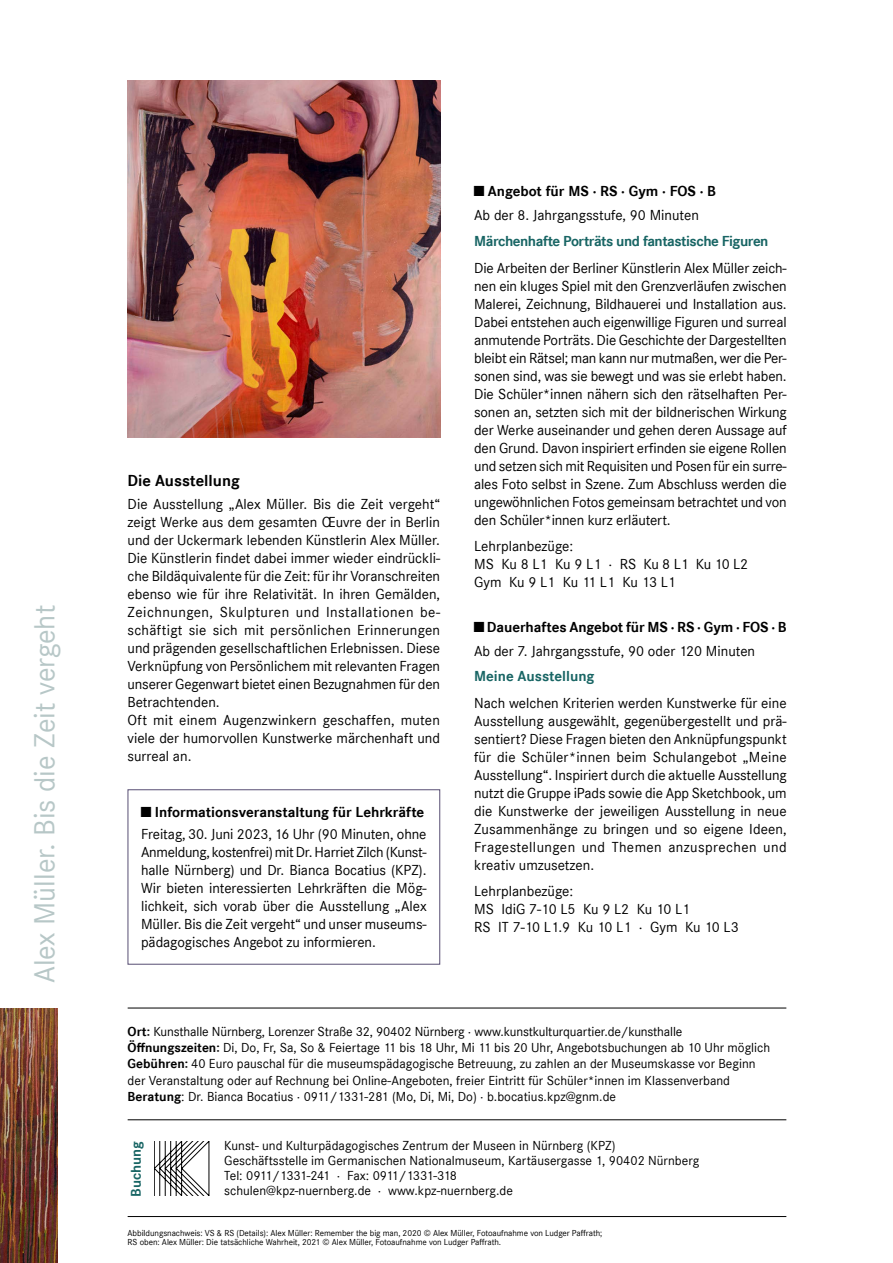
<style>
.page{position:relative;width:893px;height:1263px;background:#fff}
.page>*{position:absolute;margin:0;border:0;box-sizing:border-box;transform-origin:0 0}
.t1{font:30px "Corporate S";color:#b7c7c7}
.t2{font:700 16.5px "Corporate S";color:#000}
.t3{font:15px/18px "Corporate S";color:#000;text-align:justify}
.t4{font:700 15px "Corporate S";color:#000}
.t5{font:700 15px "Corporate S";letter-spacing:-.03em;color:#186564}
.t6{font:700 15px "Corporate S";color:#186564}
.t7{font:700 14.55px "Corporate S";color:#186564}
.t8{font:13.5px/16.2px "Corporate S";color:#000}
.t9{font:9px/9px "Corporate S";letter-spacing:-.005em;color:#000}
.s1{font-weight:700}
</style>
<div class="page">
<hr style="left:128px;top:1119px;width:658px;height:1px;background:#000">
<hr style="left:128px;top:1008px;width:658px;height:1px;background:#000">
<hr style="left:128px;top:1216px;width:658px;height:1px;background:#000">
<svg style="left:154px;top:1141px;width:55px;height:55px"></svg>
<img style="left:0;top:1008px;width:57px;height:255px">
<div style="left:128px;top:789px;width:312px;height:175px;border:1px solid #574e73"></div>
<img style="left:128px;top:81px;width:312px;height:357px">
<h1 class="t1" style="left:28px;top:983px;width:380px;rotate:-90deg">Alex Müller. Bis die Zeit vergeht</h1>
<p class="t2" style="left:128px;top:471px;width:114px">Die Ausstellung</p>
<p class="t3" style="left:128px;top:495px;width:314px;text-align:left">Die Ausstellung „Alex Müller. Bis die Zeit vergeht“ zeigt Werke aus dem gesamten Œuvre der in Berlin und der Uckermark lebenden Künstlerin Alex Müller.<br>Die Künstlerin findet dabei immer wieder eindrückli&shy;che Bildäquivalente für die Zeit: für ihr Voranschreiten ebenso wie für ihre Relativität. In ihren Gemälden, Zeichnungen, Skulpturen und Installationen be&shy;schäftigt sie sich mit persönlichen Erinnerungen und prägenden gesellschaftlichen Erlebnissen. Diese Verknüpfung von Persönlichem mit relevanten Fragen unserer Gegenwart bietet einen Bezugnahmen für den Betrachtenden.<br>Oft mit einem Augenzwinkern geschaffen, muten viele der humorvollen Kunstwerke märchenhaft und surreal an.</p>
<p class="t4" style="left:141px;top:803px;width:285px">■ Informationsveranstaltung für Lehrkräfte</p>
<p class="t3" style="left:141px;top:825px;width:287px">Freitag, 30. Juni 2023, 16 Uhr (90 Minuten, ohne Anmeldung, kostenfrei) mit Dr. Harriet Zilch (Kunst&shy;halle Nürnberg) und Dr. Bianca Bocatius (KPZ).<br>Wir bieten interessierten Lehrkräften die Mög&shy;lichkeit, sich vorab über die Ausstellung „Alex Müller. Bis die Zeit vergeht“ und unser museums&shy;pädagogisches Angebot zu informieren.</p>
<p class="t4" style="left:474px;top:182px;width:243px">■ Angebot für MS ⋅ RS ⋅ Gym ⋅ FOS ⋅ B</p>
<p class="t3" style="left:474px;top:206px;width:226px">Ab der 8. Jahrgangsstufe, 90 Minuten</p>
<p class="t5" style="left:474px;top:233px;width:296px">Märchenhafte Porträts und fantastische Figuren</p>
<p class="t3" style="left:474px;top:259px;width:314px">Die Arbeiten der Berliner Künstlerin Alex Müller zeich&shy;nen ein kluges Spiel mit den Grenzverläufen zwischen Malerei, Zeichnung, Bildhauerei und Installation aus.<br>Dabei entstehen auch eigenwillige Figuren und surreal anmutende Porträts. Die Geschichte der Dargestellten bleibt ein Rätsel; man kann nur mutmaßen, wer die Per&shy;sonen sind, was sie bewegt und was sie erlebt haben.<br>Die Schüler*innen nähern sich den rätselhaften Per&shy;sonen an, setzten sich mit der bildnerischen Wirkung der Werke auseinander und gehen deren Aussage auf den Grund. Davon inspiriert erfinden sie eigene Rollen und setzen sich mit Requisiten und Posen für ein surre&shy;ales Foto selbst in Szene. Zum Abschluss werden die ungewöhnlichen Fotos gemeinsam betrachtet und von den Schüler*innen kurz erläutert.</p>
<p class="t3" style="left:474px;top:537px;width:276px;text-align:left">Lehrplanbezüge:<br>MS Ku 8 L1 Ku 9 L1 ⋅ RS Ku 8 L1 Ku 10 L2<br>Gym Ku 9 L1 Ku 11 L1 Ku 13 L1</p>
<p class="t4" style="left:474px;top:618px;width:314px">■ Dauerhaftes Angebot für MS ⋅ RS ⋅ Gym ⋅ FOS ⋅ B</p>
<p class="t3" style="left:474px;top:642px;width:283px">Ab der 7. Jahrgangsstufe, 90 oder 120 Minuten</p>
<p class="t6" style="left:474px;top:667px;width:122px">Meine Ausstellung</p>
<p class="t3" style="left:474px;top:694px;width:314px">Nach welchen Kriterien werden Kunstwerke für eine Ausstellung ausgewählt, gegenübergestellt und prä&shy;sentiert? Diese Fragen bieten den Anknüpfungspunkt für die Schüler*innen beim Schulangebot „Meine Ausstellung“. Inspiriert durch die aktuelle Ausstellung nutzt die Gruppe iPads sowie die App Sketchbook, um die Kunstwerke der jeweiligen Ausstellung in neue Zusammenhänge zu bringen und so eigene Ideen, Fragestellungen und Themen anzusprechen und kreativ umzusetzen.</p>
<p class="t3" style="left:474px;top:882px;width:266px;text-align:left">Lehrplanbezüge:<br>MS IdiG 7-10 L5 Ku 9 L2 Ku 10 L1<br>RS IT 7-10 L1.9 Ku 10 L1 ⋅ Gym Ku 10 L3</p>
<p class="t8" style="left:128px;top:1023px;width:644px"><span class="s1">Ort:</span> Kunsthalle Nürnberg, Lorenzer Straße 32, 90402 Nürnberg · www.kunstkulturquartier.de/kunsthalle <span class="s1">Öffnungszeiten:</span> Di, Do, Fr, Sa, So &amp; Feiertage 11 bis 18 Uhr, Mi 11 bis 20 Uhr, Angebotsbuchungen ab 10 Uhr möglich <span class="s1">Gebühren:</span> 40 Euro pauschal für die museumspädagogische Betreuung, zu zahlen an der Museumskasse vor Beginn der Veranstaltung oder auf Rechnung bei Online-Angeboten, freier Eintritt für Schüler*innen im Klassenverband <span class="s1">Beratung</span>: Dr. Bianca Bocatius ⋅ 0911/1331-281 (Mo, Di, Mi, Do) ⋅ b.bocatius.kpz@gnm.de</p>
<p class="t8" style="left:224px;top:1138px;width:476px;line-height:15px">Kunst- und Kulturpädagogisches Zentrum der Museen in Nürnberg (KPZ)<br>Geschäftsstelle im Germanischen Nationalmuseum, Kartäusergasse 1, 90402 Nürnberg<br>Tel: 0911/1331-241 ⋅ Fax: 0911/1331-318</p>
<p class="t7" style="left:128px;top:1197px;width:57px;rotate:-90deg">Buchung</p>
<p class="t8" style="left:224px;top:1182px;width:290px">schulen@kpz-nuernberg.de ⋅ www.kpz-nuernberg.de</p>
<p class="t9" style="left:128px;top:1229px;width:476px">Abbildungsnachweis: VS &amp; RS (Details): Alex Müller: Remember the big man, 2020 © Alex Müller, Fotoaufnahme von Ludger Paffrath;<br>RS oben: Alex Müller: Die tatsächliche Wahrheit, 2021 © Alex Müller, Fotoaufnahme von Ludger Paffrath.</p>
</div>
